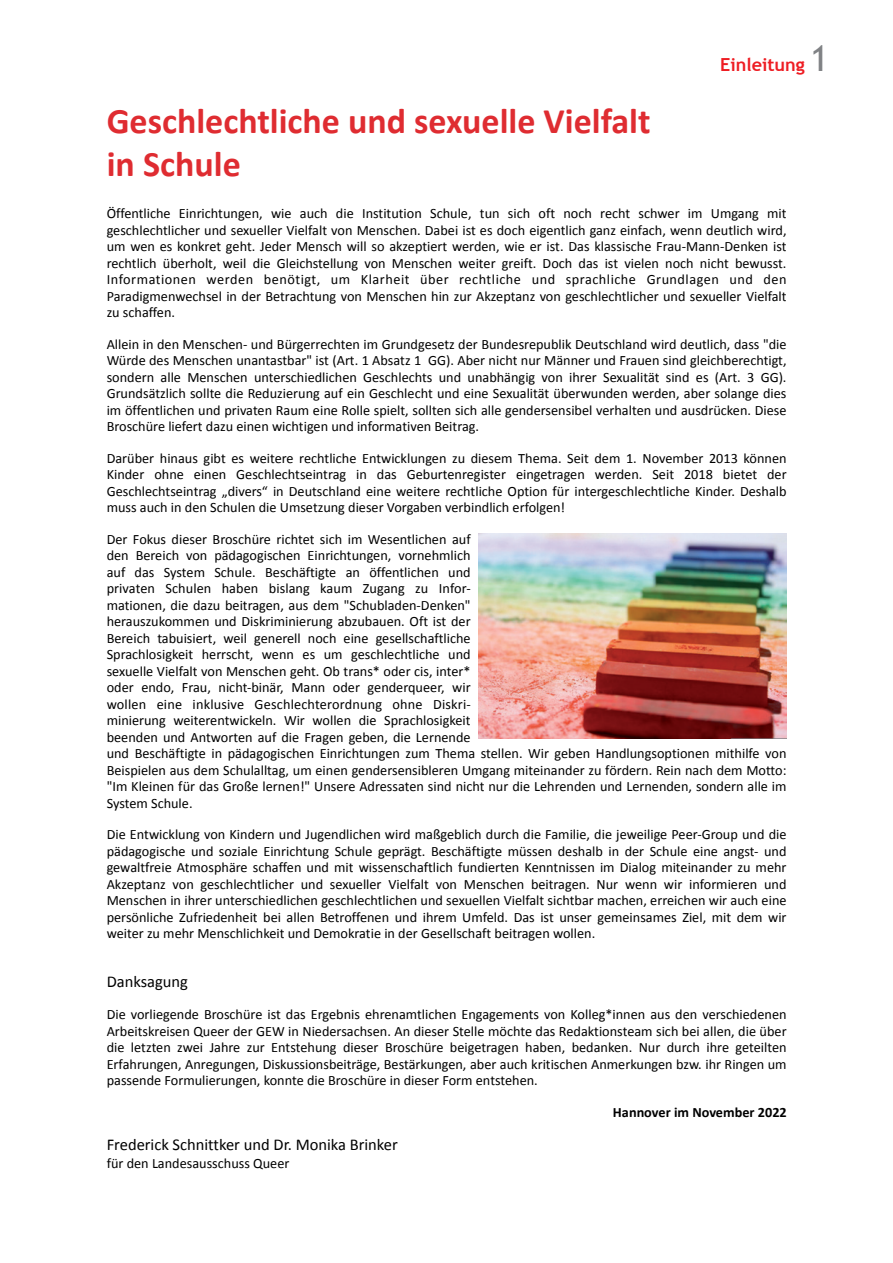
<style>
.page{position:relative;width:893px;height:1263px;background:#fff}
.page>*{position:absolute;margin:0;border:0;box-sizing:border-box;transform-origin:0 0}
.t1{font:700 36px/43.5px "Calibri";color:#df2c31}
.t2{font:700 18px "Trebuchet MS";color:#ee1d23}
.t3{font:16.5px "Calibri";color:#000}
.t4{font:14.25px/16.5px "Calibri";color:#000;text-align:justify}
.t5{font:700 14.25px "Calibri";color:#000}
.s1{font-weight:400;font-size:36px;color:#808285}
</style>
<div class="page">
<img style="left:478px;top:533px;width:309px;height:206px">
<p class="t2" style="left:720px;top:53px;width:110px">Einleitung <span class="s1">1</span></p>
<h1 class="t1" style="left:107px;top:98px;width:545px">Geschlechtliche und sexuelle Vielfalt in Schule</h1>
<p class="t4" style="left:107px;top:204px;width:681px">Öffentliche Einrichtungen, wie auch die Institution Schule, tun sich oft noch recht schwer im Umgang mit geschlechtlicher und sexueller Vielfalt von Menschen. Dabei ist es doch eigentlich ganz einfach, wenn deutlich wird, um wen es konkret geht. Jeder Mensch will so akzeptiert werden, wie er ist. Das klassische Frau-Mann-Denken ist rechtlich überholt, weil die Gleichstellung von Menschen weiter greift. Doch das ist vielen noch nicht bewusst.<br>Informationen werden benötigt, um Klarheit über rechtliche und sprachliche Grundlagen und den Paradigmenwechsel in der Betrachtung von Menschen hin zur Akzeptanz von geschlechtlicher und sexueller Vielfalt zu schaffen.</p>
<p class="t4" style="left:107px;top:335px;width:681px">Allein in den Menschen- und Bürgerrechten im Grundgesetz der Bundesrepublik Deutschland wird deutlich, dass "die Würde des Menschen unantastbar" ist (Art. 1 Absatz 1 GG). Aber nicht nur Männer und Frauen sind gleichberechtigt, sondern alle Menschen unterschiedlichen Geschlechts und unabhängig von ihrer Sexualität sind es (Art. 3 GG).<br>Grundsätzlich sollte die Reduzierung auf ein Geschlecht und eine Sexualität überwunden werden, aber solange dies im öffentlichen und privaten Raum eine Rolle spielt, sollten sich alle gendersensibel verhalten und ausdrücken. Diese Broschüre liefert dazu einen wichtigen und informativen Beitrag.</p>
<p class="t4" style="left:107px;top:449px;width:681px">Darüber hinaus gibt es weitere rechtliche Entwicklungen zu diesem Thema. Seit dem 1. November 2013 können Kinder ohne einen Geschlechtseintrag in das Geburtenregister eingetragen werden. Seit 2018 bietet der Geschlechtseintrag „divers“ in Deutschland eine weitere rechtliche Option für intergeschlechtliche Kinder. Deshalb muss auch in den Schulen die Umsetzung dieser Vorgaben verbindlich erfolgen!</p>
<p class="t4" style="left:107px;top:530px;width:681px;text-align:left">Der Fokus dieser Broschüre richtet sich im Wesentlichen auf<br>den Bereich von pädagogischen Einrichtungen, vornehmlich<br>auf das System Schule. Beschäftigte an öffentlichen und<br>privaten Schulen haben bislang kaum Zugang zu Infor-<br>mationen, die dazu beitragen, aus dem "Schubladen-Denken"<br>herauszukommen und Diskriminierung abzubauen. Oft ist der<br>Bereich tabuisiert, weil generell noch eine gesellschaftliche<br>Sprachlosigkeit herrscht, wenn es um geschlechtliche und<br>sexuelle Vielfalt von Menschen geht. Ob trans* oder cis, inter*<br>oder endo, Frau, nicht-binär, Mann oder genderqueer, wir<br>wollen eine inklusive Geschlechterordnung ohne Diskri-<br>minierung weiterentwickeln. Wir wollen die Sprachlosigkeit<br>beenden und Antworten auf die Fragen geben, die Lernende<br>und Beschäftigte in pädagogischen Einrichtungen zum Thema stellen. Wir geben Handlungsoptionen mithilfe von Beispielen aus dem Schulalltag, um einen gendersensibleren Umgang miteinander zu fördern. Rein nach dem Motto: "Im Kleinen für das Große lernen!" Unsere Adressaten sind nicht nur die Lehrenden und Lernenden, sondern alle im System Schule.</p>
<p class="t4" style="left:107px;top:825px;width:681px">Die Entwicklung von Kindern und Jugendlichen wird maßgeblich durch die Familie, die jeweilige Peer-Group und die pädagogische und soziale Einrichtung Schule geprägt. Beschäftigte müssen deshalb in der Schule eine angst- und gewaltfreie Atmosphäre schaffen und mit wissenschaftlich fundierten Kenntnissen im Dialog miteinander zu mehr Akzeptanz von geschlechtlicher und sexueller Vielfalt von Menschen beitragen. Nur wenn wir informieren und Menschen in ihrer unterschiedlichen geschlechtlichen und sexuellen Vielfalt sichtbar machen, erreichen wir auch eine persönliche Zufriedenheit bei allen Betroffenen und ihrem Umfeld. Das ist unser gemeinsames Ziel, mit dem wir weiter zu mehr Menschlichkeit und Demokratie in der Gesellschaft beitragen wollen.</p>
<p class="t3" style="left:107px;top:971px;width:83px">Danksagung</p>
<p class="t4" style="left:107px;top:1005px;width:681px">Die vorliegende Broschüre ist das Ergebnis ehrenamtlichen Engagements von Kolleg*innen aus den verschiedenen Arbeitskreisen Queer der GEW in Niedersachsen. An dieser Stelle möchte das Redaktionsteam sich bei allen, die über die letzten zwei Jahre zur Entstehung dieser Broschüre beigetragen haben, bedanken. Nur durch ihre geteilten Erfahrungen, Anregungen, Diskussionsbeiträge, Bestärkungen, aber auch kritischen Anmerkungen bzw. ihr Ringen um passende Formulierungen, konnte die Broschüre in dieser Form entstehen.</p>
<p class="t5" style="left:613px;top:1102px;width:175px">Hannover im November 2022</p>
<p class="t3" style="left:107px;top:1134px;width:293px">Frederick Schnittker und Dr. Monika Brinker</p>
<p class="t4" style="left:107px;top:1154px;width:184px">für den Landesausschuss Queer</p>
</div>
